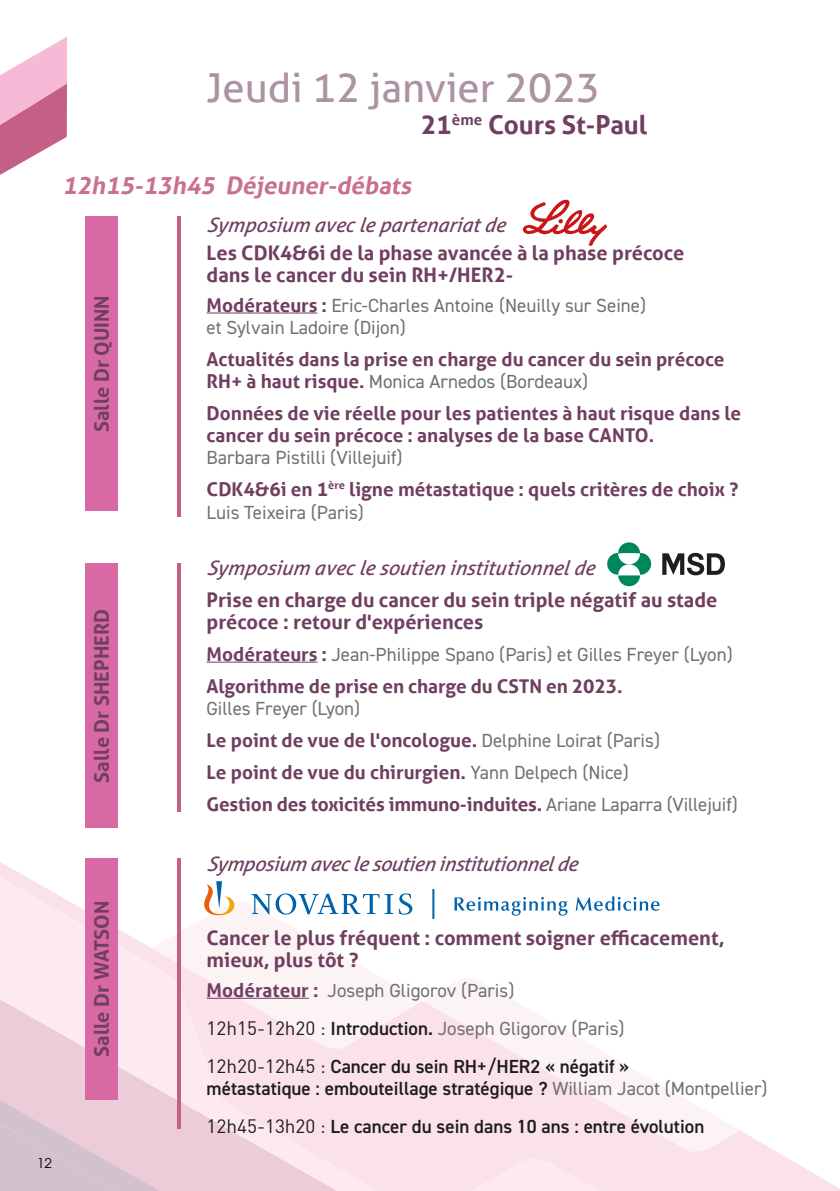
<style>
.page{position:relative;width:840px;height:1191px;background:#fff}
.page>*{position:absolute;margin:0;border:0;box-sizing:border-box;transform-origin:0 0}
.t1{font:40px "Aller";color:#ad92a4}
.t2{font:700 26px "Aller";color:#703f60}
.t3{font:italic 700 24px "Aller";color:#c87189}
.t4{font:700 20px/22px "Aller";color:#703f60}
.t5{font:italic 20px "Aller";color:#703f60}
.t6{font:italic 20px "Aller";letter-spacing:-.02em;color:#703f60}
.t7{font:700 19px/32px "Aller";color:#703f60}
.t8{font:19px/38px "DIN2014";color:#70706f}
.t9{font:600 19px/38px "DIN2014";color:#1d1d1b}
.t10{font:13.4px "ITC Avant Garde Pro";color:#000}
.s1{font-family:"Aller";font-weight:700;color:#703f60}
.s2{font-family:"DIN2014";font-weight:400;color:#70706f}
.s3{font-family:"DIN";color:#1d1d1b}
.s4{font-weight:600;color:#1d1d1b}
.s5{font-weight:400;color:#70706f}
.s6{font-family:"DIN";font-weight:400}
</style>
<div class="page">
<svg style="left:180px;top:897px;width:233px;height:31px"></svg>
<svg style="left:0;top:858px;width:118px;height:70px"></svg>
<svg style="left:0;top:928px;width:327px;height:83px;fill:#fce9f1"></svg>
<svg style="left:137px;top:948px;width:394px;height:63px;fill:#fcf3f5"></svg>
<svg style="left:0;top:1011px;width:716px;height:106px;fill:#fbe1ea"></svg>
<svg style="left:0;top:1093px;width:471px;height:24px;fill:#fbe1ea"></svg>
<svg style="left:0;top:1117px;width:839px;height:74px"></svg>
<hr style="left:206px;top:312px;width:111px;height:1px;background:#703f60">
<hr style="left:206px;top:661px;width:111px;height:1px;background:#703f60">
<hr style="left:206px;top:997px;width:103px;height:1px;background:#703f60">
<div style="left:607px;top:553px;width:21px;height:22px;background:#00865c;border-radius:50%"></div>
<div style="left:629px;top:553px;width:21px;height:22px;background:#00865c;border-radius:50%"></div>
<svg style="left:617px;top:542px;width:22px;height:44px"></svg>
<svg style="left:662px;top:553px;width:62px;height:22px"></svg>
<svg style="left:454px;top:897px;width:113px;height:18px"></svg>
<svg style="left:575px;top:896px;width:84px;height:15px"></svg>
<svg style="left:204px;top:881px;width:30px;height:34px"></svg>
<svg style="left:251px;top:893px;width:161px;height:21px"></svg>
<hr style="left:432px;top:889px;width:2px;height:30px;background:#0062ab">
<hr style="left:177px;top:563px;width:3px;height:248px;background:#c45f85">
<hr style="left:177px;top:858px;width:3px;height:270px;background:#c45f85">
<hr style="left:177px;top:216px;width:3px;height:300px;background:#c45f85">
<svg style="left:522px;top:199px;width:84px;height:47px"></svg>
<svg style="left:0;top:37px;width:67px;height:138px"></svg>
<div style="left:85px;top:216px;width:32px;height:295px;background:#d869a5"></div>
<div style="left:85px;top:563px;width:32px;height:265px;background:#d869a5"></div>
<div style="left:85px;top:858px;width:32px;height:241px;background:#d869a5"></div>
<h1 class="t1" style="left:206px;top:63px;width:395px">Jeudi 12 janvier 2023</h1>
<h2 class="t2" style="left:420px;top:109px;width:228px">21<sup>ème</sup> Cours St-Paul</h2>
<p class="t3" style="left:62px;top:170px;width:354px">12h15-13h45 Déjeuner-débats</p>
<p class="t5" style="left:206px;top:212px;width:303px">Symposium avec le partenariat de</p>
<p class="t4" style="left:206px;top:241px;width:479px">Les CDK4&amp;6i de la phase avancée à la phase précoce dans le cancer du sein RH+/HER2-</p>
<p class="t8" style="left:206px;top:294px;width:441px;line-height:22px"><span class="s1">Modérateurs :</span> Eric-Charles Antoine (Neuilly sur Seine) et Sylvain Ladoire (Dijon)</p>
<p class="t7" style="left:206px;top:343px;width:519px">Actualités dans la prise en charge du cancer du sein précoce</p>
<p class="t8" style="left:206px;top:362px;width:383px"><span class="s1">RH+ à haut risque.</span> Monica Arnedos (Bordeaux)</p>
<p class="t7" style="left:206px;top:402px;width:536px;line-height:22px">Données de vie réelle pour les patientes à haut risque dans le cancer du sein précoce : analyses de la base CANTO.</p>
<p class="t8" style="left:206px;top:438px;width:197px">Barbara Pistilli (Villejuif)</p>
<p class="t7" style="left:206px;top:473px;width:533px">CDK4&amp;6i en 1<sup>ère</sup> ligne métastatique : quels critères de choix ?</p>
<p class="t8" style="left:206px;top:493px;width:159px">Luis Teixeira (Paris)</p>
<p class="t5" style="left:206px;top:555px;width:392px">Symposium avec le soutien institutionnelde</p>
<p class="t4" style="left:206px;top:588px;width:512px">Prise en charge du cancer du sein triple négatif au stade précoce : retour d'expériences</p>
<p class="t8" style="left:206px;top:635px;width:527px"><span class="s1">Modérateurs :</span> Jean-Philippe Spano (Paris) et Gilles Freyer (Lyon)</p>
<p class="t7" style="left:206px;top:670px;width:417px">Algorithme de prise en charge du CSTN en 2023.</p>
<p class="t8" style="left:206px;top:689px;width:155px">Gilles Freyer (Lyon)</p>
<p class="t7" style="left:206px;top:724px;width:532px">Le point de vue de l'oncologue. <span class="s2">Delphine Loirat (Paris)<br></span>Le point de vue du chirurgien. <span class="s2">Yann Delpech (Nice)<br></span>Gestion des toxicités immuno-induites. <span class="s2">Ariane Laparra (Villejuif)</span></p>
<p class="t4" style="left:90px;top:432px;width:138px;rotate:-90deg">Salle Dr QUINN</p>
<p class="t4" style="left:90px;top:782px;width:175px;rotate:-90deg">Salle Dr SHEPHERD</p>
<p class="t10" style="left:37px;top:1154px;width:16px">12</p>
<p class="t4" style="left:90px;top:1057px;width:157px;rotate:-90deg">Salle Dr WATSON</p>
<p class="t6" style="left:206px;top:851px;width:376px">Symposium avec le soutien institutionnelde</p>
<p class="t4" style="left:206px;top:926px;width:519px">Cancer le plus fréquent : comment soigner efficacement, mieux, plus tôt ?</p>
<p class="t8" style="left:206px;top:971px;width:424px"><span class="s1">Modérateur :</span> Joseph Gligorov (Paris)<br><span class="s3">12h15-12h20 :</span> <span class="s4">Introduction.</span> Joseph Gligorov (Paris)<br><span class="s3">12h20-12h45 :</span> <span class="s4">Cancer du sein RH+/HER2 « négatif »</span></p>
<p class="t9" style="left:206px;top:1069px;width:562px">métastatique : embouteillage stratégique ? <span class="s5">William Jacot (Montpellier)<br></span><span class="s6">12h45-13h20 :</span> Le cancer du sein dans 10 ans : entre évolution</p>
</div>
